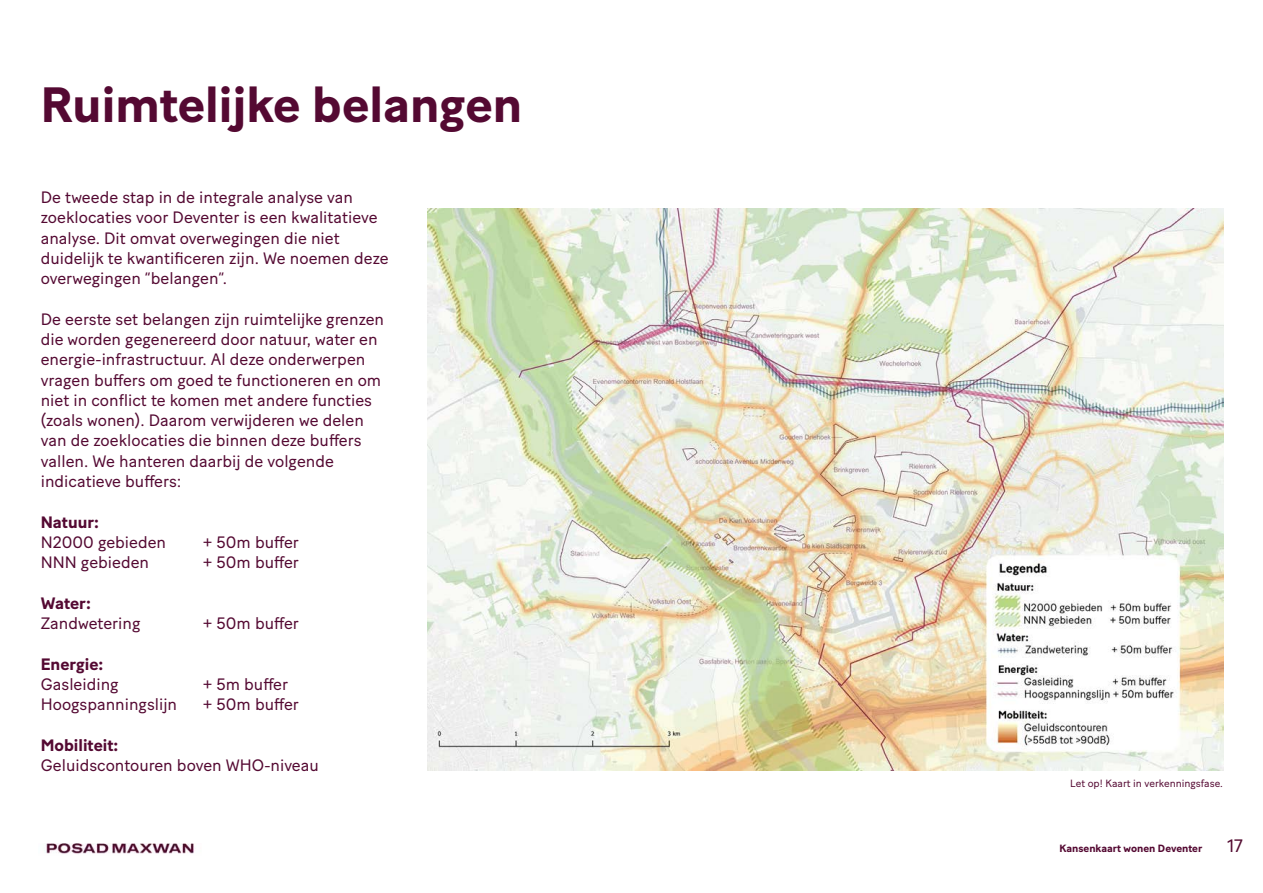
<style>
.page{position:relative;width:1263px;height:893px;background:#fff}
.page>*{position:absolute;margin:0;border:0;box-sizing:border-box;transform-origin:0 0}
.t1{font:700 49.5px "Baton Turbo";color:#540932}
.t2{font:18px "Baton Turbo";color:#540d32}
.t3{font:16.5px/20.2px "Baton Turbo";color:#540932}
.t4{font:700 16.5px "Baton Turbo";color:#540932}
.t5{font:10.5px "Baton Turbo";color:#540932}
.t6{font:700 10.5px "Baton Turbo";color:#540932}
</style>
<div class="page">
<img style="left:45px;top:843px;width:150px;height:11px">
<img style="left:427px;top:208px;width:796px;height:562px">
<h1 class="t1" style="left:41px;top:67px;width:483px">Ruimtelijke belangen</h1>
<p class="t3" style="left:41px;top:185px;width:349px">De tweede stap in de integrale analyse van zoeklocaties voor Deventer is een kwalitatieve analyse. Dit omvat overwegingen die niet duidelijk te kwantificeren zijn. We noemen deze overwegingen “belangen”.</p>
<p class="t3" style="left:41px;top:307px;width:345px">De eerste set belangen zijn ruimtelijke grenzen die worden gegenereerd door natuur, water en energie-infrastructuur. Al deze onderwerpen vragen buffers om goed te functioneren en om niet in conflict te komen met andere functies (zoals wonen). Daarom verwijderen we delen van de zoeklocaties die binnen deze buffers vallen. We hanteren daarbij de volgende indicatieve buffers:</p>
<p class="t4" style="left:41px;top:509px;width:60px">Natuur:</p>
<p class="t3" style="left:41px;top:530px;width:127px">N2000 gebieden</p>
<p class="t3" style="left:203px;top:530px;width:98px">+ 50m buffer</p>
<p class="t3" style="left:41px;top:551px;width:110px">NNN gebieden</p>
<p class="t3" style="left:203px;top:551px;width:98px">+ 50m buffer</p>
<p class="t4" style="left:41px;top:590px;width:52px">Water:</p>
<p class="t3" style="left:41px;top:612px;width:101px">Zandwetering</p>
<p class="t3" style="left:203px;top:612px;width:98px">+ 50m buffer</p>
<p class="t4" style="left:41px;top:651px;width:64px">Energie:</p>
<p class="t3" style="left:41px;top:672px;width:79px">Gasleiding</p>
<p class="t3" style="left:203px;top:672px;width:87px">+ 5m buffer</p>
<p class="t3" style="left:41px;top:693px;width:138px">Hoogspanningslijn</p>
<p class="t3" style="left:203px;top:693px;width:98px">+ 50m buffer</p>
<p class="t4" style="left:41px;top:732px;width:79px">Mobiliteit:</p>
<p class="t3" style="left:41px;top:754px;width:280px">Geluidscontouren boven WHO-niveau</p>
<p class="t5" style="left:1070px;top:775px;width:154px">Let op! Kaart in verkenningsfase.</p>
<p class="t6" style="left:1059px;top:841px;width:145px">Kansenkaart wonen Deventer</p>
<p class="t2" style="left:1227px;top:832px;width:17px">17</p>
</div>
